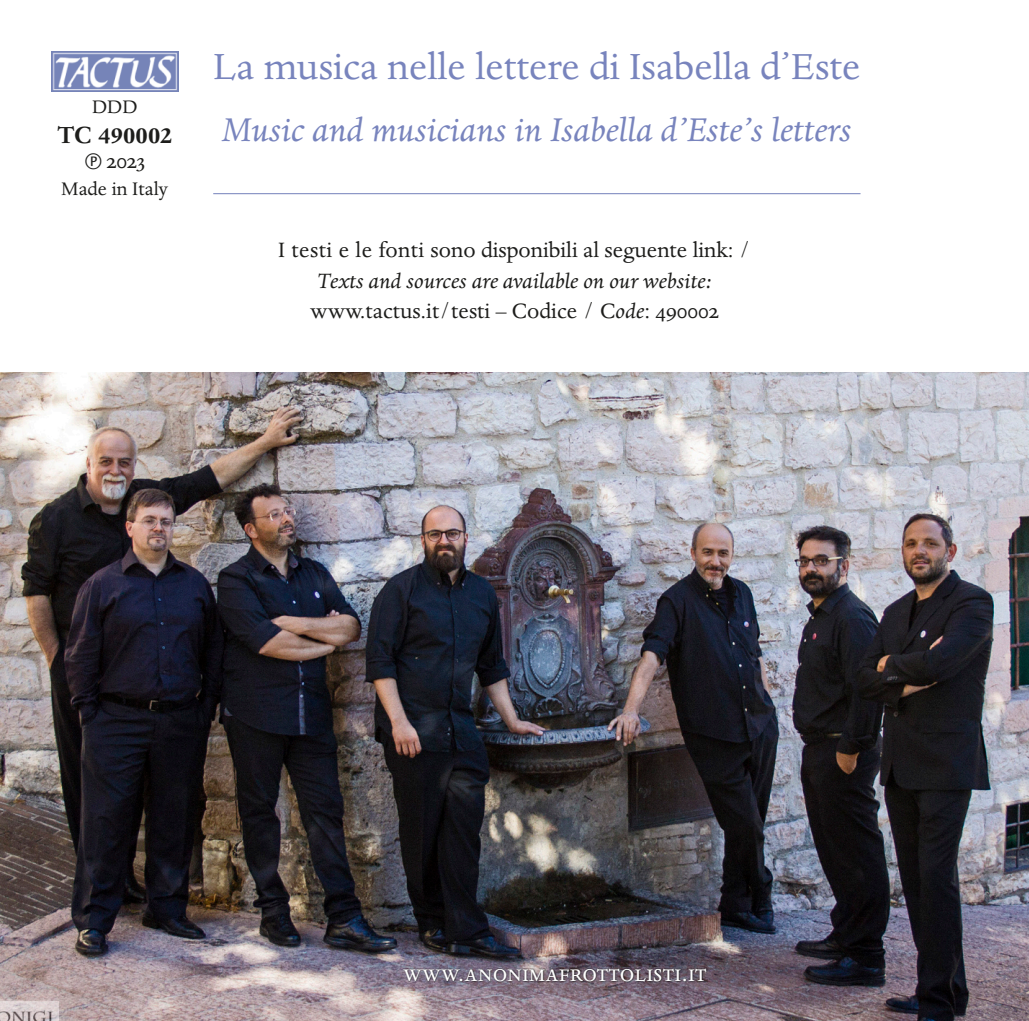
<style>
.page{position:relative;width:1029px;height:1021px;background:#fff}
.page>*{position:absolute;margin:0;border:0;box-sizing:border-box;transform-origin:0 0}
.t1{font:42px "Dante MT Std";color:#7884bd}
.t2{font:italic 38.1px "Dante MT Std";color:#7884bd}
.t3{font:27.6px "Dante MT Std";color:#fff}
.t4{font:700 27px "Dante MT Std";color:#1d1d1b}
.t5{font:italic 24px/30px "Dante MT Std";color:#1d1d1b}
.t6{font:24px "Dante MT Std";color:#1d1d1b}
.t7{font:21px "Dante MT Std";color:#1d1d1b}
.s1{font-family:"Lucida Grande";font-size:21px}
.s2{font-style:normal}
</style>
<div class="page">
<img style="left:51px;top:51px;width:128px;height:41px">
<hr style="left:213px;top:193px;width:648px;height:1px;background:#7381bb">
<img style="left:0;top:373px;width:1029px;height:647px">
<img style="left:403px;top:968px;width:305px;height:14px">
<p class="t7" style="left:92px;top:99px;width:47px">DDD</p>
<p class="t4" style="left:57px;top:125px;width:117px">TC 490002</p>
<p class="t6" style="left:84px;top:152px;width:62px"><span class="s1">℗</span> 2023</p>
<p class="t7" style="left:61px;top:180px;width:109px">Made in Italy</p>
<h1 class="t1" style="left:213px;top:51px;width:649px">La musica nelle lettere di Isabella d’Este</h1>
<h2 class="t2" style="left:222px;top:116px;width:631px">Music and musicians in Isabella d’Este’s letters</h2>
<p class="t6" style="left:278px;top:241px;width:474px">I testi e le fonti sono disponibili al seguente link: /</p>
<p class="t5" style="left:310px;top:268px;width:410px">Texts and sources are available on our website: <span class="s2">www.tactus.it/testi – Codice / C</span>ode<span class="s2">: 490002</span></p>
<p class="t3" style="left:403px;top:962px;width:305px">www.anonimafrottolisti.it</p>
</div>
